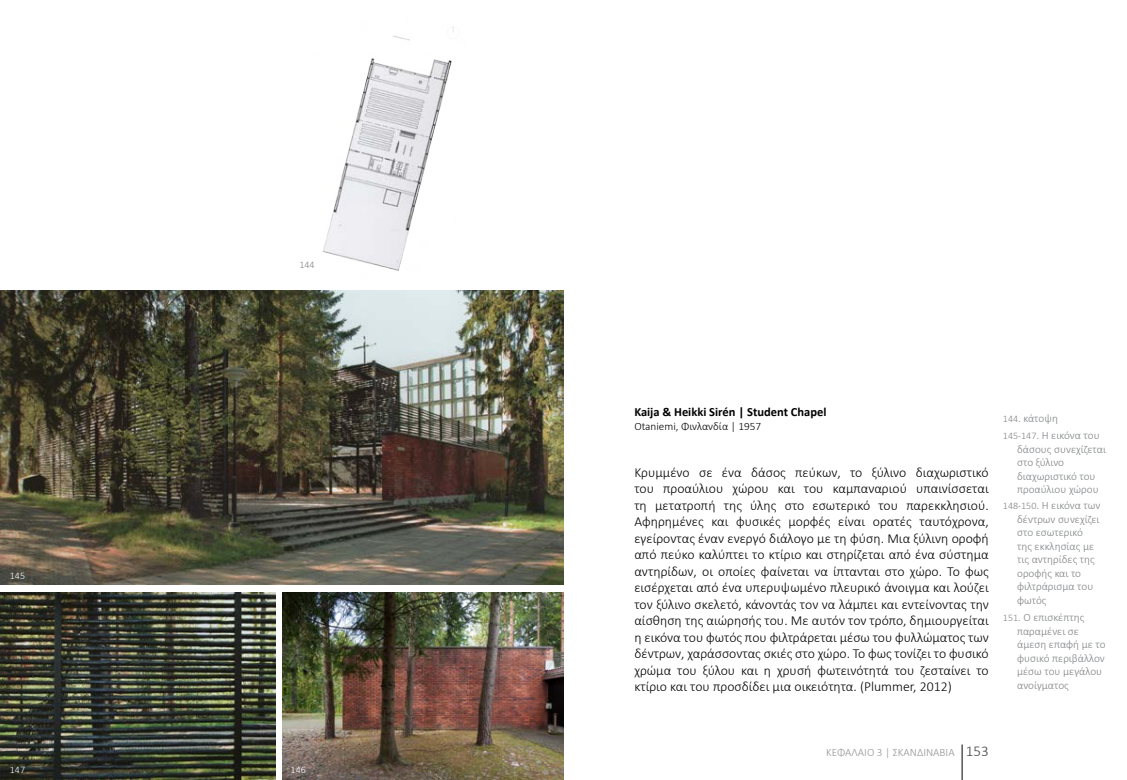
<style>
.page{position:relative;width:1127px;height:780px;background:#fff}
.page>*{position:absolute;margin:0;border:0;box-sizing:border-box;transform-origin:0 0}
.t1{font:300 13.75px/16.5px "Calibri";color:#000;text-align:justify}
.t2{font:700 12.5px "Calibri";color:#000}
.t3{font:300 11.25px/13.5px "Calibri";color:#808285}
.t4{font:300 11.25px "Calibri";color:#939598}
.t5{font:300 11.25px "Calibri";color:#000}
.t6{font:300 10px "Calibri";color:#fff}
.t7{font:300 10px "Calibri";color:#808285}
.s1{font-size:10px}
.s2{font-size:15px;color:#414042}
</style>
<div class="page">
<hr style="left:962px;top:744px;width:1px;height:36px;background:#000">
<img style="left:283px;top:592px;width:280px;height:188px">
<img style="left:0;top:592px;width:275px;height:188px">
<img style="left:0;top:291px;width:563px;height:293px">
<img style="left:323px;top:27px;width:131px;height:244px">
<p class="t6" style="left:10px;top:569px;width:17px">145</p>
<p class="t7" style="left:299px;top:259px;width:17px">144</p>
<p class="t6" style="left:10px;top:763px;width:17px">147</p>
<p class="t6" style="left:291px;top:763px;width:17px">146</p>
<p class="t2" style="left:634px;top:403px;width:194px">Kaija &amp; Heikki Sirén | Student Chapel</p>
<p class="t5" style="left:634px;top:419px;width:128px">Otaniemi, Φινλανδία | 1957</p>
<p class="t3" style="left:1003px;top:409px;width:98px;line-height:17.6px"><span class="s1">144</span>. κάτοψη<br><span class="s1">145-147</span>. Η εικόνα του</p>
<p class="t3" style="left:1017px;top:442px;width:90px">δάσους συνεχίζεται στο ξύλινο διαχωριστικό του προαύλιου χώρου</p>
<p class="t3" style="left:1017px;top:498px;width:85px;text-indent:-14px"><span class="s1">148-150</span>. Η εικόνα των δέντρων συνεχίζει στο εσωτερικό της εκκλησίας με τις αντηρίδες της οροφής και το φιλτράρισμα του φωτός</p>
<p class="t3" style="left:1017px;top:610px;width:90px;text-indent:-14px"><span class="s1">151</span>. Ο επισκέπτης παραμένει σε άμεση επαφή με το φυσικό περιβάλλον μέσω του μεγάλου ανοίγματος</p>
<p class="t1" style="left:634px;top:463px;width:356px">Κρυμμένο σε ένα δάσος πεύκων, το ξύλινο διαχωριστικό του προαύλιου χώρου και του καμπαναριού υπαινίσσεται τη μετατροπή της ύλης στο εσωτερικό του παρεκκλησιού.<br>Αφηρημένες και φυσικές μορφές είναι ορατές ταυτόχρονα, εγείροντας έναν ενεργό διάλογο με τη φύση. Μια ξύλινη οροφή από πεύκο καλύπτει το κτίριο και στηρίζεται από ένα σύστημα αντηρίδων, οι οποίες φαίνεται να ίπτανται στο χώρο. Το φως εισέρχεται από ένα υπερυψωμένο πλευρικό άνοιγμα και λούζει τον ξύλινο σκελετό, κάνοντάς τον να λάμπει και εντείνοντας την αίσθηση της αιώρησής του. Με αυτόν τον τρόπο, δημιουργείται η εικόνα του φωτός που φιλτράρεται μέσω του φυλλώματος των δέντρων, χαράσσοντας σκιές στο χώρο. Το φως τονίζει το φυσικό χρώμα του ξύλου και η χρυσή φωτεινότητά του ζεσταίνει το κτίριο και του προσδίδει μια οικειότητα. (Plummer, 2012)</p>
<p class="t4" style="left:826px;top:744px;width:164px">ΚΕΦΑΛΑΙΟ 3 | ΣΚΑΝΔΙΝΑΒΙΑ <span class="s2">153</span></p>
</div>
